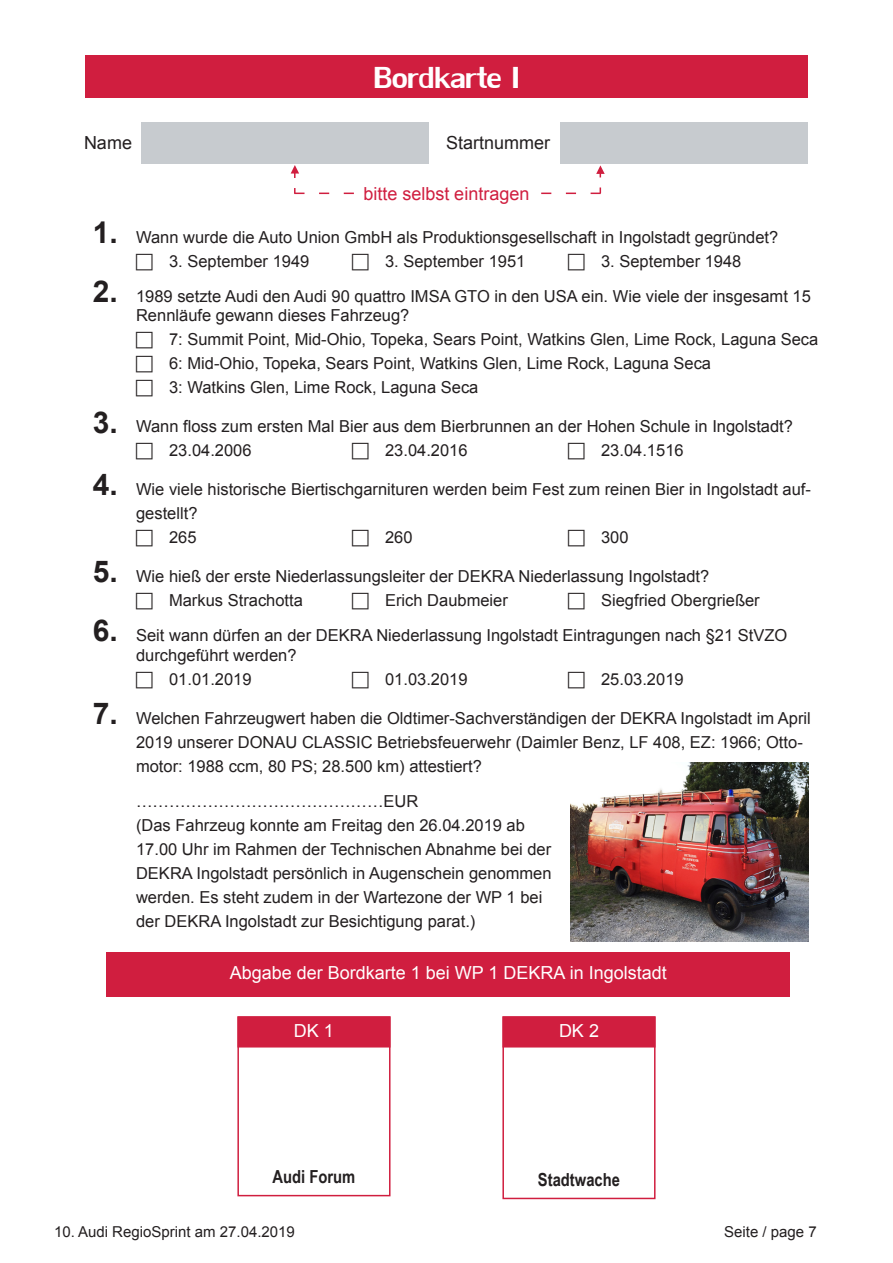
<style>
.page{position:relative;width:893px;height:1263px;background:#fff}
.page>*{position:absolute;margin:0;border:0;box-sizing:border-box;transform-origin:0 0}
.t1{font:45px "Lily UPC";color:#fff}
.t2{font:700 30px/58.7px "Arial";color:#231f20}
.t3{font:18px "Arial";color:#fff}
.t4{font:18px "Arial";color:#d01e3f}
.t5{font:700 18px "Arial Narrow";color:#231f20}
.t6{font:18px "Arial";color:#231f20}
.t7{font:16.5px/24px "Arial";color:#231f20}
.t8{font:15px "Arial";color:#231f20}
</style>
<div class="page">
<div style="left:107px;top:952px;width:683px;height:45px;background:#d01e3f"></div>
<div style="left:141px;top:122px;width:288px;height:41px;background:#c7cbcf"></div>
<div style="left:560px;top:122px;width:248px;height:41px;background:#c7cbcf"></div>
<svg style="left:291px;top:165px;width:63px;height:29px"></svg>
<svg style="left:541px;top:165px;width:64px;height:29px"></svg>
<div style="left:85px;top:55px;width:723px;height:43px;background:#d01e3f"></div>
<div style="left:237px;top:1016px;width:153px;height:180px;border:2px solid #d01e3f"></div>
<div style="left:237px;top:1016px;width:153px;height:31px;background:#d01e3f;border:2px solid #d01e3f"></div>
<div style="left:502px;top:1016px;width:153px;height:183px;border:2px solid #d01e3f"></div>
<div style="left:502px;top:1016px;width:153px;height:31px;background:#d01e3f;border:2px solid #d01e3f"></div>
<img style="left:570px;top:762px;width:239px;height:179px">
<h1 class="t1" style="left:374px;top:51px;width:147px">Bordkarte I</h1>
<p class="t6" style="left:84px;top:131px;width:50px">Name</p>
<p class="t6" style="left:446px;top:131px;width:106px">Startnummer</p>
<p class="t4" style="left:364px;top:182px;width:167px">bitte selbst eintragen</p>
<h2 class="t2" style="left:93px;top:204px;width:27px">1.<br>2.</h2>
<h2 class="t2" style="left:93px;top:392px;width:27px;line-height:62.7px">3.<br>4.</h2>
<h2 class="t2" style="left:93px;top:543px;width:27px">5.<br>6.</h2>
<h2 class="t2" style="left:93px;top:685px;width:27px">7.</h2>
<p class="t7" style="left:136px;top:225px;width:644px">Wann wurde die Auto Union GmbH als Produktionsgesellschaft in Ingolstadt gegründet?</p>
<p class="t7" style="left:169px;top:249px;width:142px">3. September 1949</p>
<p class="t7" style="left:385px;top:249px;width:142px">3. September 1951</p>
<p class="t7" style="left:136px;top:244px;width:676px;line-height:34.8px;text-indent:465px">3. September 1948<br>1989 setzte Audi den Audi 90 quattro IMSA GTO in den USA ein. Wie viele der insgesamt 15</p>
<p class="t7" style="left:169px;top:304px;width:651px;text-indent:-33px">Rennläufe gewann dieses Fahrzeug?<br>7: Summit Point, Mid-Ohio, Topeka, Sears Point, Watkins Glen, Lime Rock, Laguna Seca 6: Mid-Ohio, Topeka, Sears Point, Watkins Glen, Lime Rock, Laguna Seca<br>3: Watkins Glen, Lime Rock, Laguna Seca</p>
<p class="t7" style="left:169px;top:415px;width:625px;text-indent:-33px">Wann floss zum ersten Mal Bier aus dem Bierbrunnen an der Hohen Schule in Ingolstadt?<br>23.04.2006</p>
<p class="t7" style="left:385px;top:439px;width:84px">23.04.2016</p>
<p class="t7" style="left:601px;top:439px;width:84px">23.04.1516</p>
<p class="t7" style="left:136px;top:478px;width:676px">Wie viele historische Biertischgarnituren werden beim Fest zum reinen Bier in Ingolstadt auf-</p>
<p class="t7" style="left:136px;top:502px;width:63px">gestellt?</p>
<p class="t7" style="left:169px;top:526px;width:29px">265</p>
<p class="t7" style="left:385px;top:526px;width:29px">260</p>
<p class="t7" style="left:601px;top:526px;width:29px">300</p>
<p class="t7" style="left:169px;top:565px;width:542px;text-indent:-33px">Wie hieß der erste Niederlassungsleiter der DEKRA Niederlassung Ingolstadt?<br>Markus Strachotta</p>
<p class="t7" style="left:136px;top:583px;width:653px;line-height:34.8px;text-indent:465px">Siegfried Obergrießer<br>Seit wann dürfen an der DEKRA Niederlassung Ingolstadt Eintragungen nach §21 StVZO</p>
<p class="t7" style="left:169px;top:643px;width:129px;text-indent:-33px">durchgeführt werden?<br>01.01.2019</p>
<p class="t7" style="left:385px;top:589px;width:124px">Erich Daubmeier</p>
<p class="t7" style="left:385px;top:667px;width:84px">01.03.2019</p>
<p class="t7" style="left:601px;top:667px;width:84px">25.03.2019</p>
<p class="t7" style="left:136px;top:706px;width:676px">Welchen Fahrzeugwert haben die Oldtimer-Sachverständigen der DEKRA Ingolstadt im April<br>2019 unserer DONAU CLASSIC Betriebsfeuerwehr (Daimler Benz, LF 408, EZ: 1966; Otto&shy;motor: 1988 ccm, 80 PS; 28.500 km) attestiert?</p>
<p class="t7" style="left:136px;top:789px;width:417px">………………………………………EUR<br>(Das Fahrzeug konnte am Freitag den 26.04.2019 ab 17.00 Uhr im Rahmen der Technischen Abnahme bei der DEKRA Ingolstadt persönlich in Augenschein genommen werden. Es steht zudem in der Wartezone der WP 1 bei der DEKRA Ingolstadt zur Besichtigung parat.)</p>
<p class="t3" style="left:230px;top:961px;width:438px">Abgabe der Bordkarte 1 bei WP 1 DEKRA in Ingolstadt</p>
<p class="t3" style="left:294px;top:1018px;width:42px">DK 1</p>
<p class="t3" style="left:559px;top:1018px;width:42px">DK 2</p>
<p class="t5" style="left:273px;top:1163px;width:84px">Audi Forum</p>
<p class="t5" style="left:538px;top:1166px;width:84px">Stadtwache</p>
<p class="t8" style="left:54px;top:1221px;width:242px">10. Audi RegioSprint am 27.04.2019</p>
<p class="t8" style="left:724px;top:1221px;width:94px">Seite / page 7</p>
</div>
